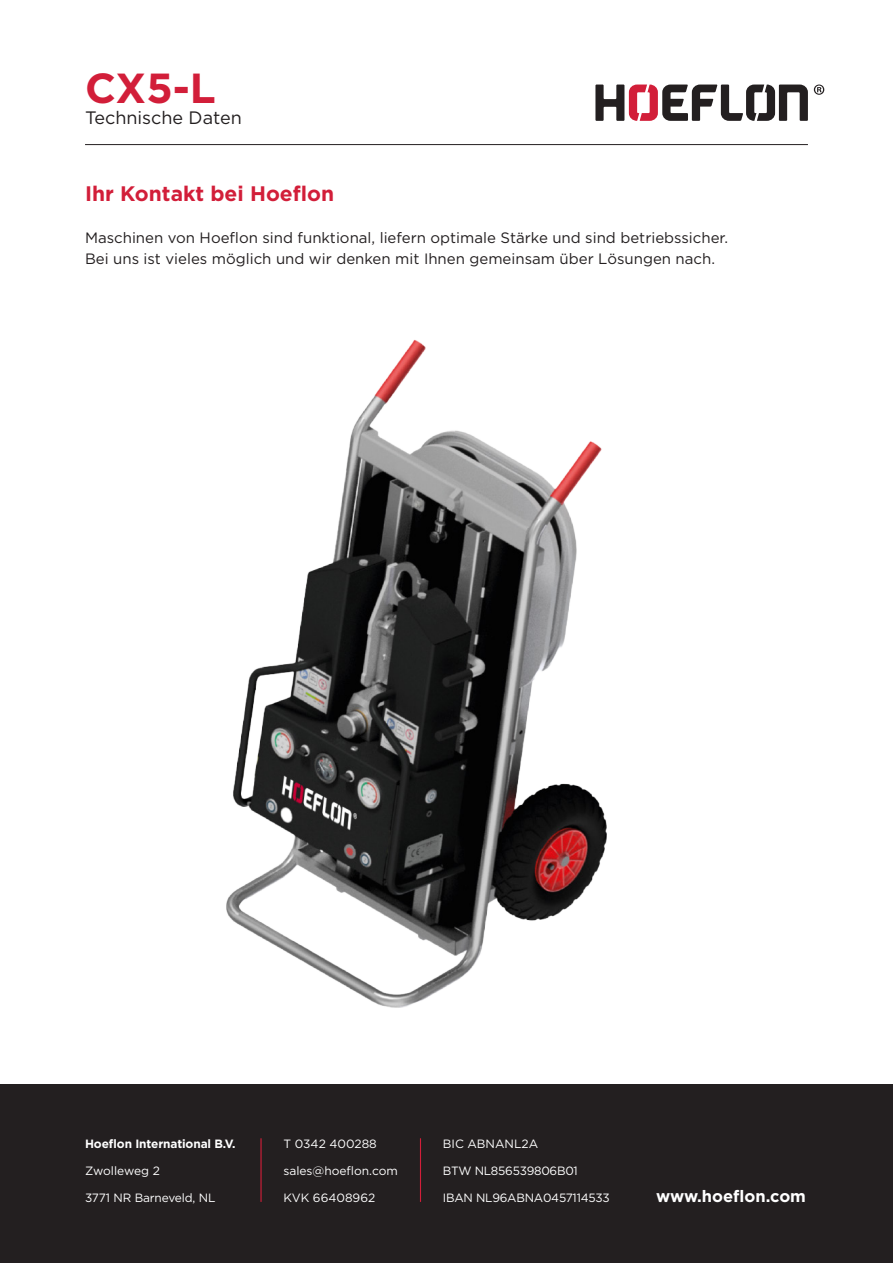
<style>
.page{position:relative;width:893px;height:1263px;background:#fff}
.page>*{position:absolute;margin:0;border:0;box-sizing:border-box;transform-origin:0 0}
.t1{font:700 42px "Gotham";color:#d21e39}
.t2{font:700 21px "Gotham";color:#d21e39}
.t3{font:18px "Gotham";color:#231f20}
.t4{font:700 16.5px "Gotham";color:#fff}
.t5{font:15px "Gotham";color:#231f20}
.t6{font:12px "Gotham";letter-spacing:-.01em;color:#fff}
.t7{font:700 12px "Gotham";letter-spacing:-.01em;color:#fff}
</style>
<div class="page">
<img style="left:226px;top:340px;width:381px;height:668px">
<div style="left:0;top:1084px;width:893px;height:179px;background:#231f20"></div>
<hr style="left:85px;top:144px;width:723px;height:1px;background:#231f20">
<hr style="left:260px;top:1138px;width:2px;height:64px;background:#d21e39">
<hr style="left:420px;top:1138px;width:1px;height:64px;background:#d21e39">
<svg style="left:814px;top:85px;width:10px;height:10px"></svg>
<svg style="left:595px;top:85px;width:213px;height:36px"></svg>
<p class="t1" style="left:85px;top:60px;width:132px">CX5-L</p>
<p class="t3" style="left:85px;top:106px;width:158px">Technische Daten</p>
<p class="t2" style="left:85px;top:180px;width:251px">Ihr Kontakt bei Hoeflon</p>
<p class="t5" style="left:85px;top:228px;width:644px">Maschinen von Hoeflon sind funktional, liefern optimale Stärke und sind betriebssicher.</p>
<p class="t5" style="left:85px;top:249px;width:631px">Bei uns ist vieles möglich und wir denken mit Ihnen gemeinsam über Lösungen nach.</p>
<p class="t7" style="left:85px;top:1136px;width:152px">Hoeflon International B.V.</p>
<p class="t6" style="left:85px;top:1163px;width:76px">Zwolleweg 2</p>
<p class="t6" style="left:85px;top:1190px;width:132px">3771 NR Barneveld, NL</p>
<p class="t6" style="left:283px;top:1136px;width:95px">T 0342 400288</p>
<p class="t6" style="left:283px;top:1163px;width:116px">sales@hoeflon.com</p>
<p class="t6" style="left:283px;top:1190px;width:93px">KVK 66408962</p>
<p class="t6" style="left:443px;top:1136px;width:97px">BIC ABNANL2A</p>
<p class="t6" style="left:443px;top:1163px;width:136px">BTW NL856539806B01</p>
<p class="t6" style="left:443px;top:1190px;width:168px">IBAN NL96ABNA0457114533</p>
<p class="t4" style="left:656px;top:1185px;width:151px">www.hoeflon.com</p>
</div>
